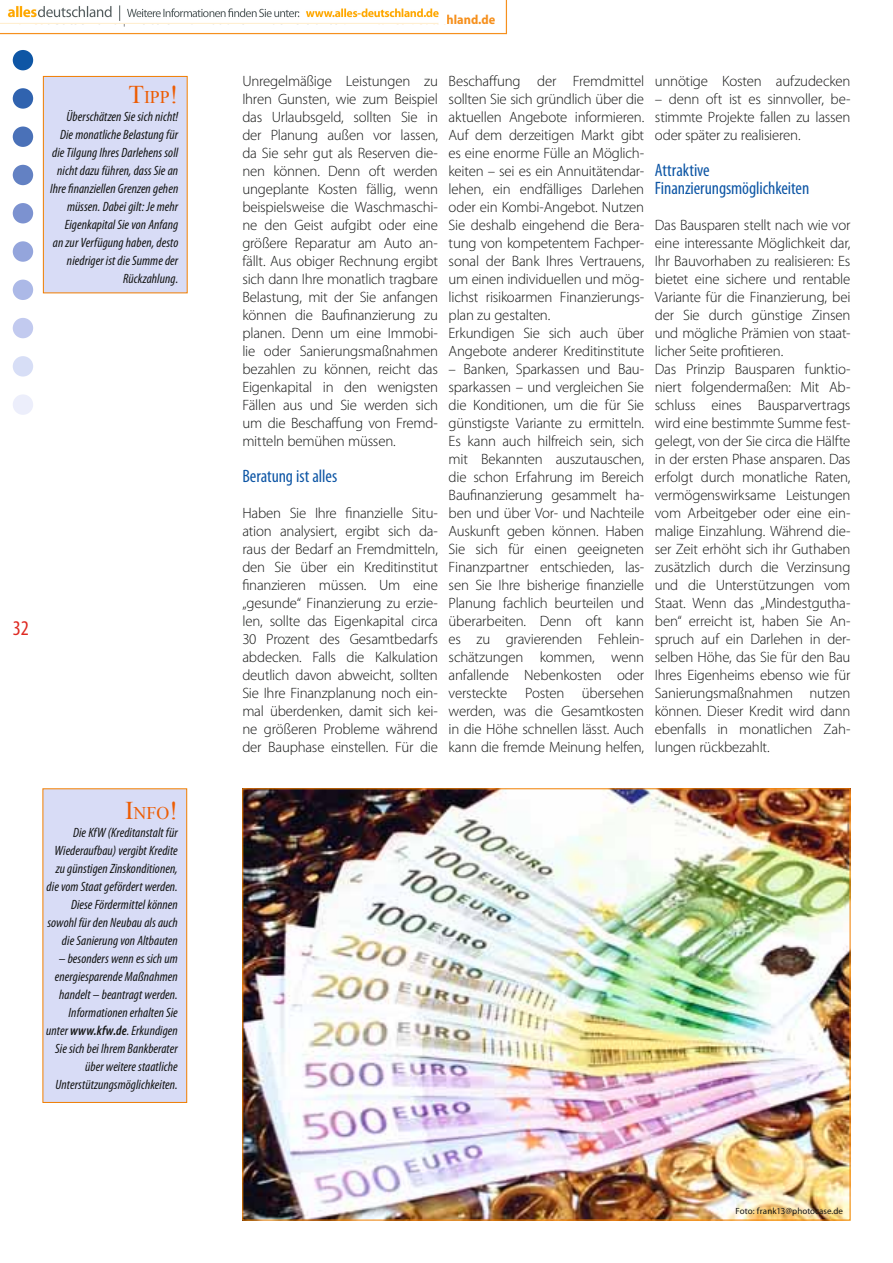
<style>
.page{position:relative;width:893px;height:1263px;background:#fff}
.page>*{position:absolute;margin:0;border:0;box-sizing:border-box;transform-origin:0 0}
.t1{font:condensed 21px "Myriad Pro";color:#de2921}
.t2{font:condensed 18px/18px "Myriad Pro";letter-spacing:-.005em;color:#0e56a5}
.t3{font:17.85px "Times New Roman";color:#ed5d04}
.t4{font:300 15px/18px "Myriad Pro";letter-spacing:-.015em;color:#131413;text-align:justify}
.t5{font:italic condensed 13.5px/18px "Myriad Pro";letter-spacing:.005em;color:#131413;text-align:right}
.t6{font:9px "Myriad Pro";color:#131413}
.s1{font-size:25.5px}
.s2{font-weight:600}
</style>
<div class="page">
<div style="left:13px;top:50px;width:20px;height:20px;background:#0e56a5;border-radius:50%"></div>
<div style="left:13px;top:88px;width:20px;height:21px;background:#3063af;border-radius:50%"></div>
<div style="left:13px;top:126px;width:20px;height:21px;background:#4a71b8;border-radius:50%"></div>
<div style="left:13px;top:165px;width:20px;height:20px;background:#6381c3;border-radius:50%"></div>
<div style="left:13px;top:203px;width:20px;height:20px;background:#7c92d0;border-radius:50%"></div>
<div style="left:13px;top:241px;width:20px;height:21px;background:#94a5dc;border-radius:50%"></div>
<div style="left:13px;top:280px;width:20px;height:20px;background:#acb9e7;border-radius:50%"></div>
<div style="left:13px;top:318px;width:20px;height:20px;background:#c2caef;border-radius:50%"></div>
<div style="left:13px;top:356px;width:20px;height:21px;background:#d7def6;border-radius:50%"></div>
<div style="left:13px;top:394px;width:20px;height:21px;background:#eceefb;border-radius:50%"></div>
<div style="left:43px;top:76px;width:144px;height:217px;background:#d8dcf6"></div>
<div style="left:43px;top:76px;width:145px;height:217px;border:1px solid #f17e00"></div>
<div style="left:43px;top:789px;width:144px;height:313px;background:#d8dcf6"></div>
<div style="left:43px;top:788px;width:144px;height:315px;border:1px solid #f17e00"></div>
<img style="left:244px;top:790px;width:604px;height:428px">
<svg style="left:0;top:0;width:507px;height:34px"></svg>
<img style="left:0;top:0;width:446px;height:24px">
<p class="t3" style="left:128px;top:88px;width:51px"><span class="s1">T</span>IPP<span class="s1">!</span></p>
<p class="t5" style="left:50px;top:109px;width:130px">Überschätzen Sie sich nicht!<br>Die monatliche Belastung für die Tilgung Ihres Darlehens soll nicht dazu führen, dass Sie an<br>Ihre finanziellen Grenzen gehen müssen. Dabei gilt: Je mehr<br>Eigenkapital Sie von Anfang<br>an zur Verfügung haben, desto niedriger ist die Summe der<br>Rückzahlung.</p>
<h1 class="t1" style="left:13px;top:621px;width:18px">32</h1>
<p class="t3" style="left:125px;top:803px;width:54px"><span class="s1">I</span>NFO<span class="s1">!</span></p>
<p class="t5" style="left:47px;top:825px;width:133px">Die KfW (Kreditanstalt für<br>Wiederaufbau) vergibt Kredite zu günstigen Zinskonditionen, die vom Staat gefördert werden.<br>Diese Fördermittel können sowohl für den Neubau als auch die Sanierung von Altbauten</p>
<p class="t5" style="left:46px;top:951px;width:133px">– besonders wenn es sich um energiesparende Maßnahmen handelt – beantragt werden.<br>Informationen erhalten Sie unter <span class="s2">www.kfw.de</span>. Erkundigen<br>Sie sich bei Ihrem Bankberater über weitere staatliche<br>Unterstützungsmöglichkeiten.</p>
<p class="t4" style="left:242px;top:73px;width:197px">Unregelmäßige Leistungen zu Ihren Gunsten, wie zum Beispiel das Urlaubsgeld, sollten Sie in der Planung außen vor lassen, da Sie sehr gut als Reserven die&shy;nen können. Denn oft werden ungeplante Kosten fällig, wenn beispielsweise die Waschmaschi&shy;ne den Geist aufgibt oder eine größere Reparatur am Auto an&shy;fällt. Aus obiger Rechnung ergibt sich dann Ihre monatlich tragbare Belastung, mit der Sie anfangen können die Baufinanzierung zu planen. Denn um eine Immobi&shy;lie oder Sanierungsmaßnahmen bezahlen zu können, reicht das Eigenkapital in den wenigsten Fällen aus und Sie werden sich um die Beschaffung von Fremd&shy;mitteln bemühen müssen.</p>
<p class="t2" style="left:242px;top:469px;width:96px">Beratung ist alles</p>
<p class="t4" style="left:242px;top:505px;width:197px">Haben Sie Ihre finanzielle Situ&shy;ation analysiert, ergibt sich da&shy;raus der Bedarf an Fremdmitteln, den Sie über ein Kreditinstitut finanzieren müssen. Um eine „gesunde“ Finanzierung zu erzie&shy;len, sollte das Eigenkapital circa 30 Prozent des Gesamtbedarfs abdecken. Falls die Kalkulation deutlich davon abweicht, sollten Sie Ihre Finanzplanung noch ein&shy;mal überdenken, damit sich kei&shy;ne größeren Probleme während der Bauphase einstellen. Für die</p>
<p class="t4" style="left:449px;top:73px;width:197px;text-align:left">Beschaffung der Fremdmittel sollten Sie sich gründlich über die aktuellen Angebote informieren.<br>Auf dem derzeitigen Markt gibt es eine enorme Fülle an Möglich&shy;keiten – sei es ein Annuitätendar&shy;lehen, ein endfälliges Darlehen oder ein Kombi-Angebot. Nutzen<br>Sie deshalb eingehend die Bera&shy;tung von kompetentem Fachper&shy;sonal der Bank Ihres Vertrauens, um einen individuellen und mög&shy;lichst risikoarmen Finanzierungs&shy;plan zu gestalten.<br>Erkundigen Sie sich auch über<br>Angebote anderer Kreditinstitute</p>
<p class="t4" style="left:449px;top:361px;width:197px">– Banken, Sparkassen und Bau&shy;sparkassen – und vergleichen Sie die Konditionen, um die für Sie günstigste Variante zu ermitteln.<br>Es kann auch hilfreich sein, sich mit Bekannten auszutauschen, die schon Erfahrung im Bereich Baufinanzierung gesammelt ha&shy;ben und über Vor- und Nachteile Auskunft geben können. Haben Sie sich für einen geeigneten Finanzpartner entschieden, las&shy;sen Sie Ihre bisherige finanzielle Planung fachlich beurteilen und überarbeiten. Denn oft kann es zu gravierenden Fehlein&shy;schätzungen kommen, wenn anfallende Nebenkosten oder versteckte Posten übersehen werden, was die Gesamtkosten in die Höhe schnellen lässt. Auch kann die fremde Meinung helfen,</p>
<p class="t4" style="left:655px;top:73px;width:197px">unnötige Kosten aufzudecken</p>
<p class="t4" style="left:655px;top:91px;width:197px">– denn oft ist es sinnvoller, be&shy;stimmte Projekte fallen zu lassen oder später zu realisieren.</p>
<p class="t2" style="left:655px;top:163px;width:156px">Attraktive<br>Finanzierungsmöglichkeiten</p>
<p class="t4" style="left:655px;top:217px;width:197px;text-align:left">Das Bausparen stellt nach wie vor eine interessante Möglichkeit dar,<br>Ihr Bauvorhaben zu realisieren: Es bietet eine sichere und rentable<br>Variante für die Finanzierung, bei der Sie durch günstige Zinsen und mögliche Prämien von staat&shy;licher Seite profitieren.<br>Das Prinzip Bausparen funktio&shy;niert folgendermaßen: Mit Ab&shy;schluss eines Bausparvertrags wird eine bestimmte Summe fest&shy;gelegt, von der Sie circa die Hälfte in der ersten Phase ansparen. Das erfolgt durch monatliche Raten, vermögenswirksame Leistungen vom Arbeitgeber oder eine ein&shy;malige Einzahlung. Während die&shy;ser Zeit erhöht sich ihr Guthaben zusätzlich durch die Verzinsung und die Unterstützungen vom<br>Staat. Wenn das „Mindestgutha&shy;ben“ erreicht ist, haben Sie An&shy;spruch auf ein Darlehen in der&shy;selben Höhe, das Sie für den Bau<br>Ihres Eigenheims ebenso wie für<br>Sanierungsmaßnahmen nutzen können. Dieser Kredit wird dann ebenfalls in monatlichen Zah&shy;lungen rückbezahlt.</p>
<p class="t6" style="left:735px;top:1208px;width:109px">Foto: frank13@photocase.de</p>
</div>
